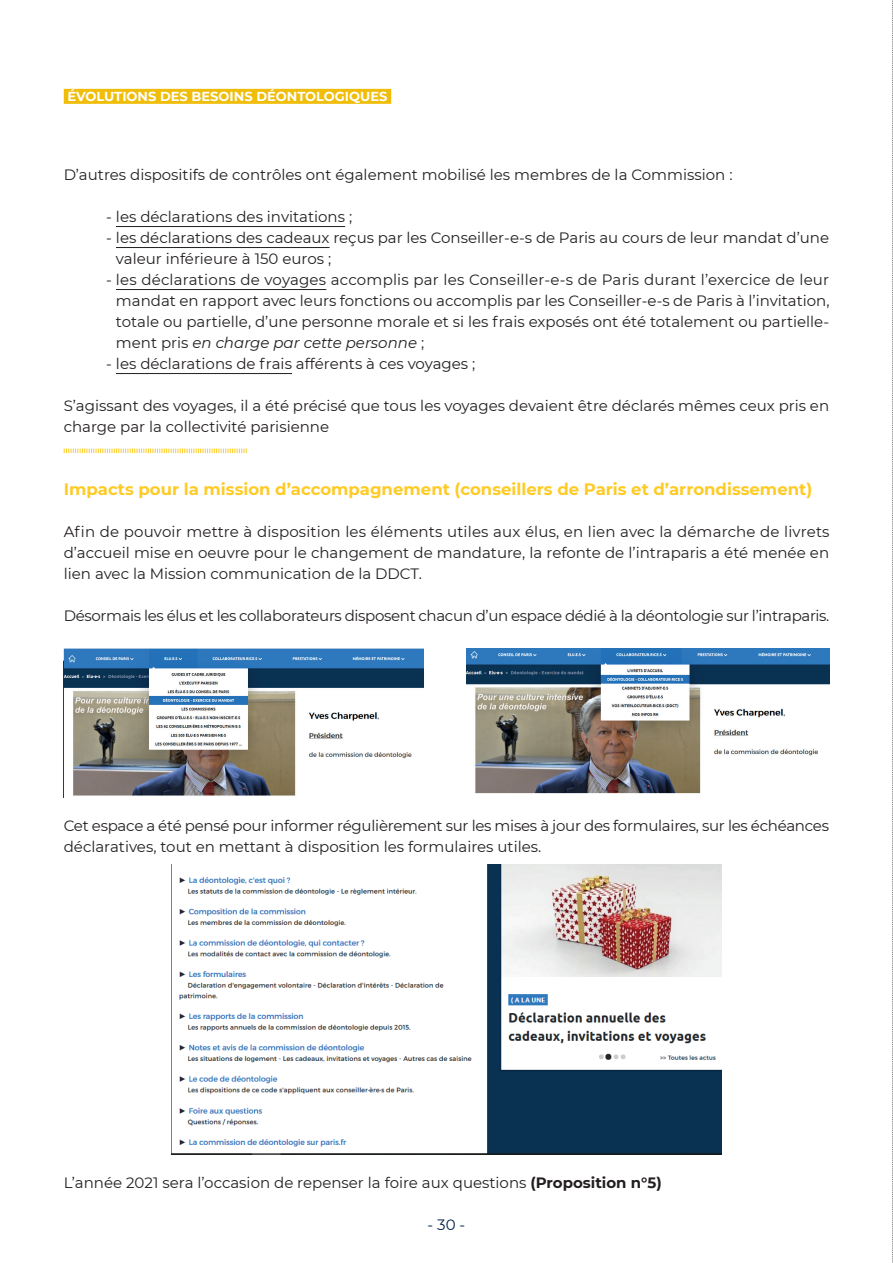
<style>
.page{position:relative;width:893px;height:1263px;background:#fff}
.page>*{position:absolute;margin:0;border:0;box-sizing:border-box;transform-origin:0 0}
.t1{font:700 16.5px "Montserrat";color:#fecb26}
.t2{font:15px/21px "Montserrat";color:#231f20}
.t3{font:15px "Montserrat";letter-spacing:-.025em;color:#231f20}
.t4{font:15px "Montserrat";color:#002146}
.t5{font:700 13.05px "Montserrat";color:#fff}
.s1{font-style:italic}
.s2{font-weight:700}
</style>
<div class="page">
<hr style="left:116px;top:226px;width:229px;height:1px;background:#231f20">
<hr style="left:116px;top:247px;width:214px;height:1px;background:#231f20">
<hr style="left:116px;top:289px;width:210px;height:1px;background:#231f20">
<hr style="left:116px;top:373px;width:176px;height:1px;background:#231f20">
<svg style="left:64px;top:449px;width:183px;height:4px"></svg>
<img style="left:64px;top:648px;width:359px;height:148px">
<img style="left:466px;top:648px;width:363px;height:146px">
<img style="left:171px;top:865px;width:551px;height:289px">
<div style="left:64px;top:89px;width:327px;height:15px;background:#efbd0a"></div>
<svg style="left:892px;top:0;width:1px;height:1263px"></svg>
<p class="t5" style="left:67px;top:87px;width:322px">ÉVOLUTIONS DES BESOINS DÉONTOLOGIQUES</p>
<p class="t2" style="left:64px;top:164px;width:670px">D’autres dispositifs de contrôles ont également mobilisé les membres de la Commission :</p>
<p class="t2" style="left:106px;top:206px;width:247px">- les déclarations des invitations ;</p>
<p class="t2" style="left:116px;top:227px;width:715px;text-indent:-10px">- les déclarations des cadeaux reçus par les Conseiller-e-s de Paris au cours de leur mandat d’une valeur inférieure à 150 euros ;</p>
<p class="t2" style="left:116px;top:269px;width:715px;text-align:justify;text-indent:-10px">- les déclarations de voyages accomplis par les Conseiller-e-s de Paris durant l’exercice de leur mandat en rapport avec leurs fonctions ou accomplis par les Conseiller-e-s de Paris à l’invitation, totale ou partielle, d’une personne morale et si les frais exposés ont été totalement ou partielle&shy;ment pris <span class="s1">en charge par cette personne</span> ;</p>
<p class="t2" style="left:106px;top:353px;width:371px">- les déclarations de frais afférents à ces voyages ;</p>
<p class="t2" style="left:64px;top:395px;width:767px">S’agissant des voyages, il a été précisé que tous les voyages devaient être déclarés mêmes ceux pris en charge par la collectivité parisienne</p>
<p class="t1" style="left:64px;top:477px;width:750px">Impacts pour la mission d’accompagnement (conseillers de Paris et d’arrondissement)</p>
<p class="t2" style="left:64px;top:521px;width:767px;text-align:justify">Afin de pouvoir mettre à disposition les éléments utiles aux élus, en lien avec la démarche de livrets d’accueil mise en oeuvre pour le changement de mandature, la refonte de l’intraparis a été menée en lien avec la Mission communication de la DDCT.</p>
<p class="t3" style="left:64px;top:605px;width:767px">Désormais les élus et les collaborateurs disposent chacun d’un espace dédié à la déontologie sur l’intraparis.</p>
<p class="t2" style="left:64px;top:815px;width:767px">Cet espace a été pensé pour informer régulièrement sur les mises à jour des formulaires, sur les échéances déclaratives, tout en mettant à disposition les formulaires utiles.</p>
<p class="t2" style="left:64px;top:1172px;width:599px">L’année 2021 sera l’occasion de repenser la foire aux questions <span class="s2">(Proposition n°5)</span></p>
<p class="t4" style="left:428px;top:1214px;width:39px">- 30 -</p>
</div>
